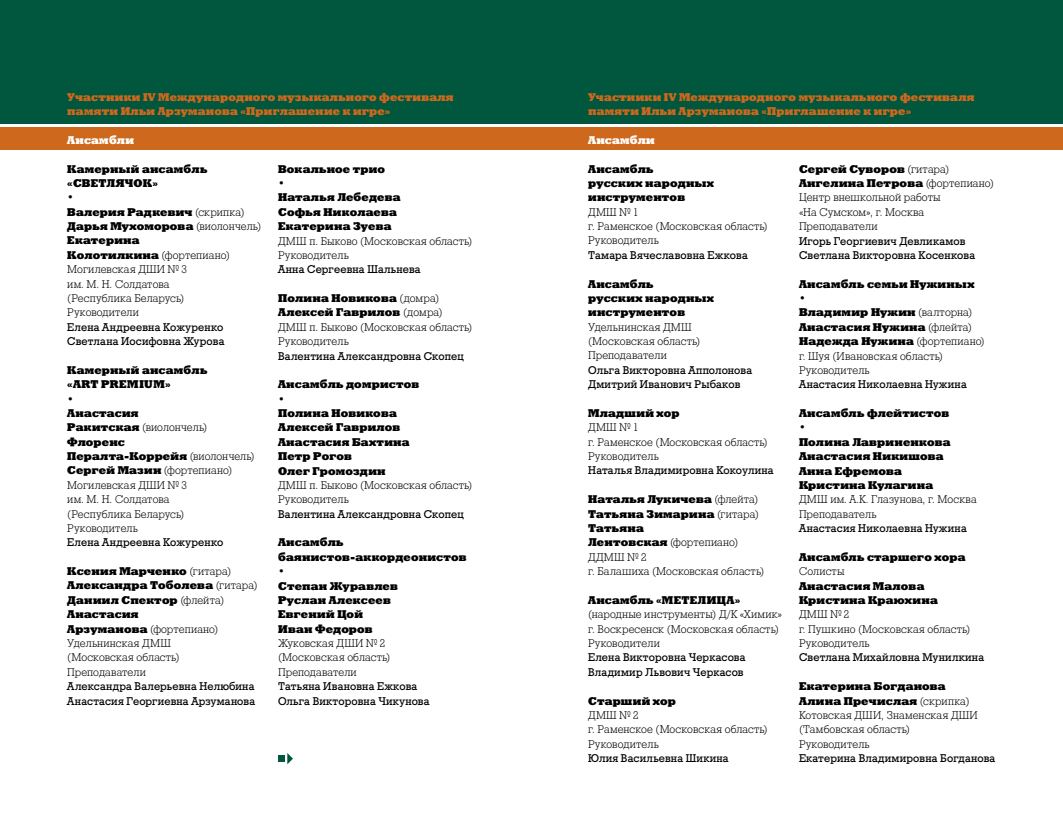
<style>
.page{position:relative;width:1063px;height:815px;background:#fff}
.page>*{position:absolute;margin:0;border:0;box-sizing:border-box;transform-origin:0 0}
.t1{font:11.25px/14.4px "Geo Slb 712 Lt BT";letter-spacing:.015em;color:#000}
.t2{font:11.25px/14.4px "Geo Slb 712 X Bd BT";letter-spacing:.02em;color:#000}
.t3{font:11.25px/14.4px "Geo Slb 712 Md BT";letter-spacing:.02em;color:#000}
.t4{font:11.25px/14.4px "Geo Slb 712 X Bd BT";letter-spacing:.02em;color:#ce681d}
.t5{font:11.25px "Geo Slb 712 X Bd BT";letter-spacing:.02em;color:#fff}
.s1{font-family:"Geo Slb 712 Lt BT"}
.s2{font-family:"Geo Slb 712 X Bd BT"}
</style>
<div class="page">
<div style="left:0;top:127px;width:531px;height:23px;background:#ce681d"></div>
<div style="left:0;top:0;width:531px;height:123px;background:#00573d"></div>
<div style="left:531px;top:127px;width:532px;height:23px;background:#ce681d"></div>
<div style="left:531px;top:0;width:532px;height:123px;background:#00573d"></div>
<svg style="left:287px;top:753px;width:6px;height:11px"></svg>
<div style="left:278px;top:755px;width:7px;height:7px;background:#00573d"></div>
<p class="t4" style="left:67px;top:90px;width:388px">УЧАСТНИКИ IV МЕЖДУНАРОДНОГО МУЗЫКАЛЬНОГО ФЕСТИВАЛЯ<br>ПАМЯТИ ИЛЬИ АРЗУМАНОВА «ПРИГЛАШЕНИЕ К ИГРЕ»</p>
<p class="t5" style="left:67px;top:132px;width:68px">АНСАМБЛИ</p>
<p class="t2" style="left:278px;top:162px;width:124px">ВОКАЛЬНОЕ ТРИО<br>•<br>НАТАЛЬЯ ЛЕБЕДЕВА<br>СОФЬЯ НИКОЛАЕВА<br>ЕКАТЕРИНА ЗУЕВА</p>
<p class="t1" style="left:278px;top:233px;width:196px">ДМШ п. Быково (Московская область)<br>Руководитель</p>
<p class="t3" style="left:278px;top:262px;width:144px">Анна Сергеевна Шальнева</p>
<p class="t2" style="left:278px;top:292px;width:166px">ПОЛИНА НОВИКОВА <span class="s1">(домра)<br></span>АЛЕКСЕЙ ГАВРИЛОВ <span class="s1">(домра)</span></p>
<p class="t1" style="left:278px;top:320px;width:196px">ДМШ п. Быково (Московская область)<br>Руководитель</p>
<p class="t3" style="left:278px;top:349px;width:187px">Валентина Александровна Скопец</p>
<p class="t2" style="left:278px;top:378px;width:143px">АНСАМБЛЬ ДОМРИСТОВ •<br>ПОЛИНА НОВИКОВА<br>АЛЕКСЕЙ ГАВРИЛОВ<br>АНАСТАСИЯ БАХТИНА<br>ПЕТР РОГОВ<br>ОЛЕГ ГРОМОЗДИН</p>
<p class="t1" style="left:278px;top:478px;width:196px">ДМШ п. Быково (Московская область)<br>Руководитель</p>
<p class="t3" style="left:278px;top:507px;width:187px">Валентина Александровна Скопец</p>
<p class="t2" style="left:278px;top:536px;width:190px">АНСАМБЛЬ<br>БАЯНИСТОВ-АККОРДЕОНИСТОВ</p>
<p class="t1" style="left:278px;top:564px;width:8px">•</p>
<p class="t2" style="left:278px;top:579px;width:121px">СТЕПАН ЖУРАВЛЕВ<br>РУСЛАН АЛЕКСЕЕВ<br>ЕВГЕНИЙ ЦОЙ<br>ИВАН ФЕДОРОВ</p>
<p class="t1" style="left:278px;top:636px;width:114px">Жуковская ДШИ № 2 (Московская область)<br>Преподаватели</p>
<p class="t3" style="left:278px;top:679px;width:153px">Татьяна Ивановна Ежкова<br>Ольга Викторовна Чикунова</p>
<p class="t2" style="left:67px;top:162px;width:195px">КАМЕРНЫЙ АНСАМБЛЬ «СВЕТЛЯЧОК»<br>•<br>ВАЛЕРИЯ РАДКЕВИЧ <span class="s1">(скрипка)<br></span>ДАРЬЯ МУХОМОРОВА <span class="s1">(виолончель)<br></span>ЕКАТЕРИНА</p>
<p class="t1" style="left:67px;top:248px;width:164px"><span class="s2">КОЛОТИЛКИНА</span> (фортепиано)<br>Могилевская ДШИ № 3<br>им. М. Н. Солдатова (Республика Беларусь)<br>Руководители</p>
<p class="t3" style="left:67px;top:320px;width:159px">Елена Андреевна Кожуренко<br>Светлана Иосифовна Журова</p>
<p class="t2" style="left:67px;top:363px;width:142px">КАМЕРНЫЙ АНСАМБЛЬ «ART PREMIUM»<br>•<br>АНАСТАСИЯ</p>
<p class="t1" style="left:67px;top:420px;width:142px"><span class="s2">РАКИТСКАЯ</span> (виолончель)</p>
<p class="t2" style="left:67px;top:435px;width:189px">ФЛОРЕНС<br>ПЕРАЛТА-КОРРЕЙЯ <span class="s1">(виолончель)</span></p>
<p class="t1" style="left:67px;top:463px;width:166px"><span class="s2">СЕРГЕЙ МАЗИН</span> (фортепиано)<br>Могилевская ДШИ № 3<br>им. М. Н. Солдатова (Республика Беларусь)<br>Руководитель</p>
<p class="t3" style="left:67px;top:535px;width:158px">Елена Андреевна Кожуренко</p>
<p class="t2" style="left:67px;top:565px;width:192px">КСЕНИЯ МАРЧЕНКО <span class="s1">(гитара)<br></span>АЛЕКСАНДРА ТОБОЛЕВА <span class="s1">(гитара)<br></span>ДАНИИЛ СПЕКТОР <span class="s1">(флейта)<br></span>АНАСТАСИЯ</p>
<p class="t1" style="left:67px;top:621px;width:153px"><span class="s2">АРЗУМАНОВА</span> (фортепиано)<br>Удельнинская ДМШ (Московская область)<br>Преподаватели</p>
<p class="t3" style="left:67px;top:679px;width:189px">Александра Валерьевна Нелюбина<br>Анастасия Георгиевна Арзуманова</p>
<p class="t4" style="left:588px;top:90px;width:388px">УЧАСТНИКИ IV МЕЖДУНАРОДНОГО МУЗЫКАЛЬНОГО ФЕСТИВАЛЯ<br>ПАМЯТИ ИЛЬИ АРЗУМАНОВА «ПРИГЛАШЕНИЕ К ИГРЕ»</p>
<p class="t5" style="left:588px;top:132px;width:68px">АНСАМБЛИ</p>
<p class="t2" style="left:588px;top:162px;width:127px">АНСАМБЛЬ<br>РУССКИХ НАРОДНЫХ<br>ИНСТРУМЕНТОВ</p>
<p class="t1" style="left:588px;top:205px;width:181px">ДМШ № 1<br>г. Раменское (Московская область)<br>Руководитель</p>
<p class="t3" style="left:588px;top:248px;width:161px">Тамара Вячеславовна Ежкова</p>
<p class="t2" style="left:588px;top:277px;width:127px">АНСАМБЛЬ<br>РУССКИХ НАРОДНЫХ<br>ИНСТРУМЕНТОВ</p>
<p class="t1" style="left:588px;top:320px;width:114px">Удельнинская ДМШ (Московская область)<br>Преподаватели</p>
<p class="t3" style="left:588px;top:363px;width:166px">Ольга Викторовна Апполонова<br>Дмитрий Иванович Рыбаков</p>
<p class="t2" style="left:588px;top:406px;width:93px">МЛАДШИЙ ХОР</p>
<p class="t1" style="left:588px;top:420px;width:181px">ДМШ № 1<br>г. Раменское (Московская область)<br>Руководитель</p>
<p class="t3" style="left:588px;top:464px;width:187px">Наталья Владимировна Кокоулина</p>
<p class="t2" style="left:588px;top:493px;width:172px;text-align:justify">НАТАЛЬЯ ЛУКИЧЕВА <span class="s1">(флейта)<br></span>ТАТЬЯНА ЗИМАРИНА <span class="s1">(гитара)<br></span>ТАТЬЯНА</p>
<p class="t1" style="left:588px;top:535px;width:178px"><span class="s2">ЛЕНТОВСКАЯ</span> (фортепиано)<br>ДДМШ № 2<br>г. Балашиха (Московская область)</p>
<p class="t2" style="left:588px;top:593px;width:112px">АНСАМБЛЬ «МЕТЕЛИЦА</p>
<p class="t2" style="left:735px;top:593px;width:7px">»</p>
<p class="t1" style="left:588px;top:607px;width:195px">(народные инструменты) Д/К «Химик» г. Воскресенск (Московская область)<br>Руководители</p>
<p class="t3" style="left:588px;top:650px;width:159px">Елена Викторовна Черкасова<br>Владимир Львович Черкасов</p>
<p class="t2" style="left:588px;top:694px;width:89px">СТАРШИЙ ХОР</p>
<p class="t1" style="left:588px;top:708px;width:181px">ДМШ № 2<br>г. Раменское (Московская область)<br>Руководитель</p>
<p class="t3" style="left:588px;top:751px;width:142px">Юлия Васильевна Шикина</p>
<p class="t2" style="left:799px;top:162px;width:196px">СЕРГЕЙ СУВОРОВ <span class="s1">(гитара)<br></span>АНГЕЛИНА ПЕТРОВА <span class="s1">(фортепиано)</span></p>
<p class="t1" style="left:799px;top:190px;width:143px">Центр внешкольной работы «На Сумском», г. Москва<br>Преподаватели</p>
<p class="t3" style="left:799px;top:234px;width:178px">Игорь Георгиевич Девликамов<br>Светлана Викторовна Косенкова</p>
<p class="t2" style="left:799px;top:277px;width:187px">АНСАМБЛЬ СЕМЬИ НУЖИНЫХ<br>•<br>ВЛАДИМИР НУЖИН <span class="s1">(валторна)<br></span>АНАСТАСИЯ НУЖИНА <span class="s1">(флейта)<br></span>НАДЕЖДА НУЖИНА <span class="s1">(фортепиано)</span></p>
<p class="t1" style="left:799px;top:348px;width:146px">г. Шуя (Ивановская область)<br>Руководитель</p>
<p class="t3" style="left:799px;top:377px;width:169px">Анастасия Николаевна Нужина</p>
<p class="t2" style="left:799px;top:407px;width:153px">АНСАМБЛЬ ФЛЕЙТИСТОВ •<br>ПОЛИНА ЛАВРИНЕНКОВА<br>АНАСТАСИЯ НИКИШОВА<br>АННА ЕФРЕМОВА<br>КРИСТИНА КУЛАГИНА</p>
<p class="t1" style="left:799px;top:492px;width:179px">ДМШ им. А.К. Глазунова, г. Москва<br>Преподаватель</p>
<p class="t3" style="left:799px;top:521px;width:169px">Анастасия Николаевна Нужина</p>
<p class="t2" style="left:799px;top:550px;width:168px">АНСАМБЛЬ СТАРШЕГО ХОРА</p>
<p class="t1" style="left:799px;top:564px;width:47px">Солисты</p>
<p class="t2" style="left:799px;top:579px;width:140px">АНАСТАСИЯ МАЛОВА<br>КРИСТИНА КРАЮХИНА</p>
<p class="t1" style="left:799px;top:607px;width:173px">ДМШ № 2<br>г. Пушкино (Московская область)<br>Руководитель</p>
<p class="t3" style="left:799px;top:651px;width:187px">Светлана Михайловна Мунилкина</p>
<p class="t2" style="left:799px;top:680px;width:172px">ЕКАТЕРИНА БОГДАНОВА<br>АЛИНА ПРЕЧИСЛАЯ <span class="s1">(скрипка)</span></p>
<p class="t1" style="left:799px;top:708px;width:180px">Котовская ДШИ, Знаменская ДШИ (Тамбовская область)<br>Руководитель</p>
<p class="t3" style="left:799px;top:751px;width:198px">Екатерина Владимировна Богданова</p>
</div>
